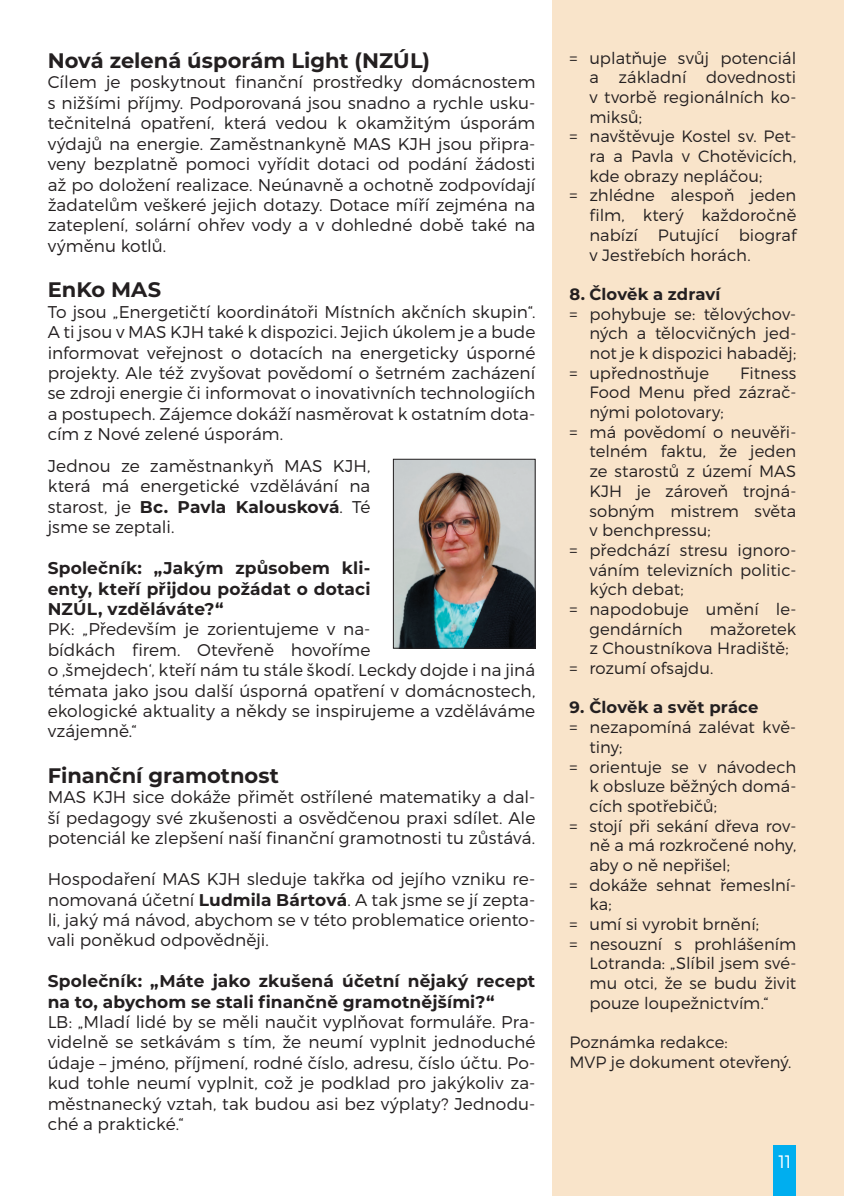
<style>
.page{position:relative;width:844px;height:1196px;background:#fff}
.page>*{position:absolute;margin:0;border:0;box-sizing:border-box;transform-origin:0 0}
.t1{font:700 21px "Montserrat";color:#231f20}
.t2{font:300 18px "Montserrat";color:#fff}
.t3{font:300 17px/20.4px "Montserrat";color:#231f20;text-align:justify}
.t4{font:700 17px/20.4px "Montserrat";letter-spacing:.01em;color:#231f20;text-align:justify}
.t5{font:300 16.4px/19.6px "Montserrat";color:#231f20}
.t6{font:700 16.4px "Montserrat";letter-spacing:.005em;color:#231f20}
.s1{font-weight:700}
</style>
<div class="page">
<div style="left:552px;top:0;width:292px;height:1195px;background:#f9e4ca"></div>
<div style="left:773px;top:1145px;width:23px;height:50px;background:#00aeef"></div>
<img style="left:395px;top:461px;width:138px;height:185px">
<div style="left:393px;top:459px;width:142px;height:189px;border:1px solid #231f20"></div>
<p class="t1" style="left:48px;top:52px;width:384px">Nová zelená úsporám Light (NZÚL)</p>
<p class="t3" style="left:48px;top:73px;width:489px">Cílem je poskytnout finanční prostředky domácnostem s nižšími příjmy. Podporovaná jsou snadno a rychle usku&shy;tečnitelná opatření, která vedou k okamžitým úsporám výdajů na energie. Zaměstnankyně MAS KJH jsou připra&shy;veny bezplatně pomoci vyřídit dotaci od podání žádosti až po doložení realizace. Neúnavně a ochotně zodpovídají žadatelům veškeré jejich dotazy. Dotace míří zejména na zateplení, solární ohřev vody a v dohledné době také na výměnu kotlů.</p>
<p class="t1" style="left:48px;top:281px;width:115px">EnKo MAS</p>
<p class="t3" style="left:48px;top:303px;width:489px">To jsou „Energetičtí koordinátoři Místních akčních skupin“.<br>A ti jsou v MAS KJH také k dispozici. Jejich úkolem je a bude informovat veřejnost o dotacích na energeticky úsporné projekty. Ale též zvyšovat povědomí o šetrném zacházení se zdroji energie či informovat o inovativních technologiích a postupech. Zájemce dokáží nasměrovat k ostatním dota&shy;cím z Nové zelené úsporám.</p>
<p class="t3" style="left:48px;top:457px;width:324px">Jednou ze zaměstnankyň MAS KJH, která má energetické vzdělávání na starost, je <span class="s1">Bc. Pavla Kalousková</span>. Té jsme se zeptali.</p>
<p class="t4" style="left:48px;top:559px;width:324px">Společník: „Jakým způsobem kli&shy;enty, kteří přijdou požádat o dotaci NZÚL, vzděláváte?“</p>
<p class="t3" style="left:48px;top:620px;width:489px;text-align:left">PK: „Především je zorientujeme v na-<br>bídkách firem. Otevřeně hovoříme<br>o ‚šmejdech‘, kteří nám tu stále škodí. Leckdy dojde i na jiná témata jako jsou další úsporná opatření v domácnostech, ekologické aktuality a někdy se inspirujeme a vzděláváme vzájemně.“</p>
<p class="t1" style="left:48px;top:767px;width:233px">Finanční gramotnost</p>
<p class="t3" style="left:48px;top:788px;width:489px">MAS KJH sice dokáže přimět ostřílené matematiky a dal&shy;ší pedagogy své zkušenosti a osvědčenou praxi sdílet. Ale potenciál ke zlepšení naší finanční gramotnosti tu zůstává.</p>
<p class="t3" style="left:48px;top:869px;width:489px">Hospodaření MAS KJH sleduje takřka od jejího vzniku re&shy;nomovaná účetní <span class="s1">Ludmila Bártová</span>. A tak jsme se jí zepta&shy;li, jaký má návod, abychom se v této problematice oriento&shy;vali poněkud odpovědněji.</p>
<p class="t4" style="left:48px;top:971px;width:489px">Společník: „Máte jako zkušená účetní nějaký recept na to, abychom se stali finančně gramotnějšími?“</p>
<p class="t3" style="left:48px;top:1012px;width:489px">LB: „Mladí lidé by se měli naučit vyplňovat formuláře. Pra&shy;videlně se setkávám s tím, že neumí vyplnit jednoduché údaje – jméno, příjmení, rodné číslo, adresu, číslo účtu. Po&shy;kud tohle neumí vyplnit, což je podklad pro jakýkoliv za&shy;městnanecký vztah, tak budou asi bez výplaty? Jednodu&shy;ché a praktické.“</p>
<p class="t5" style="left:569px;top:49px;width:228px">= uplatňuje svůj potenciál</p>
<p class="t5" style="left:589px;top:69px;width:208px">a základní dovednosti</p>
<p class="t5" style="left:589px;top:88px;width:208px">v tvorbě regionálních ko-</p>
<p class="t5" style="left:589px;top:108px;width:54px">miksů;</p>
<p class="t5" style="left:569px;top:128px;width:228px">= navštěvuje Kostel sv. Pet-</p>
<p class="t5" style="left:589px;top:147px;width:208px">ra a Pavla v Chotěvicích,</p>
<p class="t5" style="left:589px;top:167px;width:174px">kde obrazy nepláčou;</p>
<p class="t5" style="left:569px;top:187px;width:228px">= zhlédne alespoň jeden</p>
<p class="t5" style="left:589px;top:206px;width:208px">film, který každoročně</p>
<p class="t5" style="left:589px;top:226px;width:208px">nabízí Putující biograf</p>
<p class="t5" style="left:589px;top:246px;width:163px">v Jestřebích horách.</p>
<p class="t6" style="left:569px;top:287px;width:153px">8. Člověk a zdraví</p>
<p class="t5" style="left:569px;top:305px;width:228px">= pohybuje se: tělovýchov-</p>
<p class="t5" style="left:589px;top:325px;width:208px">ných a tělocvičných jed-</p>
<p class="t5" style="left:589px;top:344px;width:208px">not je k dispozici habaděj;</p>
<p class="t5" style="left:569px;top:364px;width:141px">= upřednostňuje</p>
<p class="t5" style="left:740px;top:364px;width:58px">Fitness</p>
<p class="t5" style="left:589px;top:384px;width:208px">Food Menu před zázrač-</p>
<p class="t5" style="left:589px;top:403px;width:136px">nými polotovary;</p>
<p class="t5" style="left:569px;top:423px;width:228px">= má povědomí o neuvěři-</p>
<p class="t5" style="left:589px;top:443px;width:208px">telném faktu, že jeden</p>
<p class="t5" style="left:589px;top:462px;width:208px">ze starostů z území MAS</p>
<p class="t5" style="left:589px;top:482px;width:208px">KJH je zároveň trojná-</p>
<p class="t5" style="left:589px;top:502px;width:208px">sobným mistrem světa</p>
<p class="t5" style="left:589px;top:521px;width:123px">v benchpressu;</p>
<p class="t5" style="left:569px;top:541px;width:228px">= předchází stresu ignoro-</p>
<p class="t5" style="left:589px;top:561px;width:208px">váním televizních politic-</p>
<p class="t5" style="left:589px;top:580px;width:96px">kých debat;</p>
<p class="t5" style="left:569px;top:600px;width:228px">= napodobuje umění le-</p>
<p class="t5" style="left:589px;top:620px;width:95px">gendárních</p>
<p class="t5" style="left:710px;top:620px;width:88px">mažoretek</p>
<p class="t5" style="left:589px;top:639px;width:201px">z Choustníkova Hradiště;</p>
<p class="t5" style="left:569px;top:659px;width:145px">= rozumí ofsajdu.</p>
<p class="t6" style="left:569px;top:701px;width:190px">9. Člověk a svět práce</p>
<p class="t5" style="left:569px;top:718px;width:228px">= nezapomíná zalévat kvě-</p>
<p class="t5" style="left:589px;top:738px;width:34px">tiny;</p>
<p class="t5" style="left:569px;top:758px;width:228px">= orientuje se v návodech</p>
<p class="t5" style="left:589px;top:777px;width:208px">k obsluze běžných domá-</p>
<p class="t5" style="left:589px;top:797px;width:129px">cích spotřebičů;</p>
<p class="t5" style="left:569px;top:817px;width:228px">= stojí při sekání dřeva rov-</p>
<p class="t5" style="left:589px;top:836px;width:208px">ně a má rozkročené nohy,</p>
<p class="t5" style="left:589px;top:856px;width:142px">aby o ně nepřišel;</p>
<p class="t5" style="left:569px;top:876px;width:228px">= dokáže sehnat řemeslní-</p>
<p class="t5" style="left:589px;top:895px;width:24px">ka;</p>
<p class="t5" style="left:569px;top:915px;width:191px">= umí si vyrobit brnění;</p>
<p class="t5" style="left:569px;top:935px;width:228px">= nesouzní s prohlášením</p>
<p class="t5" style="left:589px;top:954px;width:208px">Lotranda: „Slíbil jsem své-</p>
<p class="t5" style="left:589px;top:974px;width:208px">mu otci, že se budu živit</p>
<p class="t5" style="left:589px;top:994px;width:180px">pouze loupežnictvím.“</p>
<p class="t5" style="left:569px;top:1033px;width:223px">Poznámka redakce:<br>MVP je dokument otevřený.</p>
<p class="t2" style="left:778px;top:1154px;width:14px">11</p>
</div>
